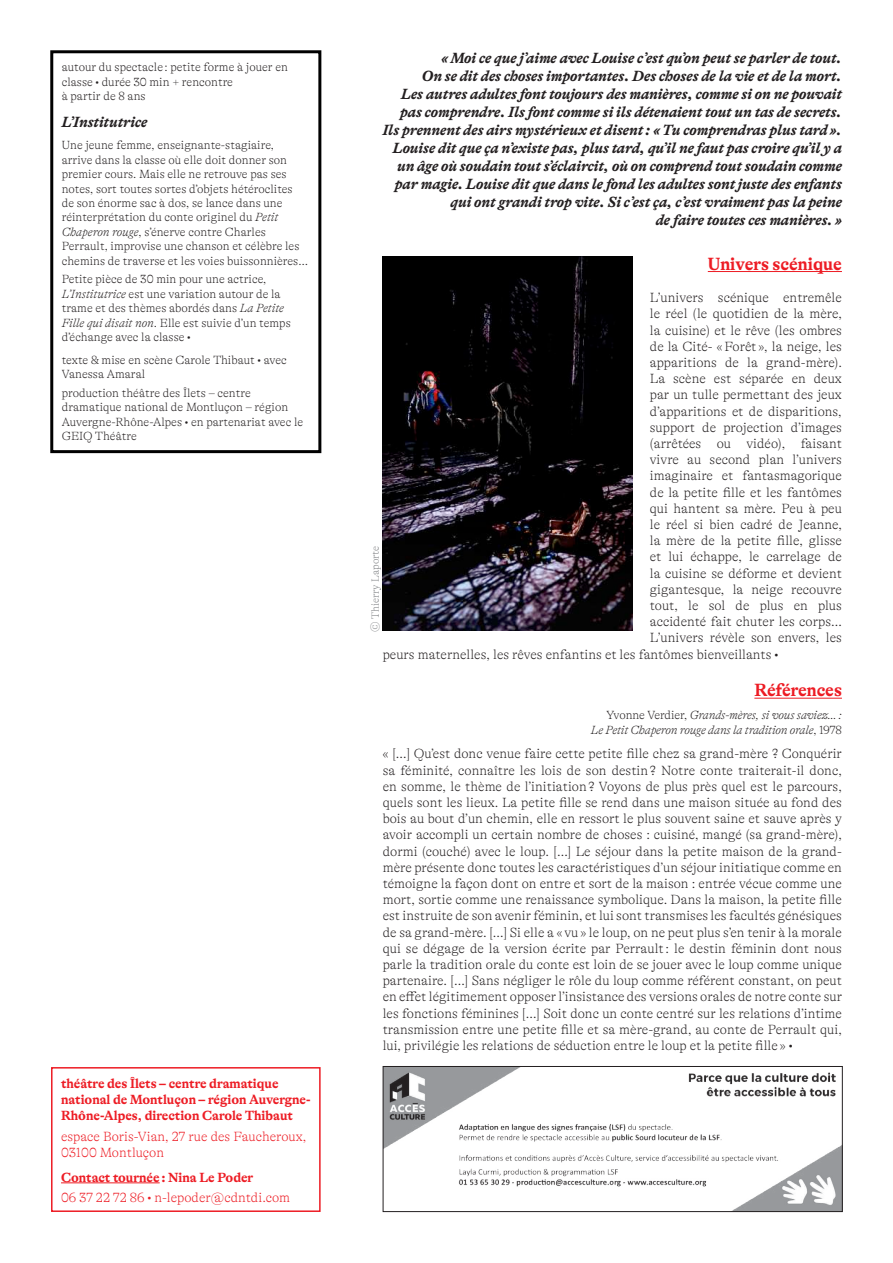
<style>
.page{position:relative;width:893px;height:1263px;background:#fff}
.page>*{position:absolute;margin:0;border:0;box-sizing:border-box;transform-origin:0 0}
.t1{font:700 18px "GT Alpina";color:#ed1c24}
.t2{font:italic 700 15px/18px "GT Alpina";color:#231f20;text-align:right}
.t3{font:100 13.5px/16.2px "GT Alpina";color:#231f20;text-align:justify}
.t4{font:700 13.5px/16.2px "GT Alpina";color:#ed1c24}
.t5{font:100 13.5px/16.2px "GT Alpina";color:#ed1c24}
.t6{font:100 12px/14.4px "GT Alpina";color:#231f20}
.t7{font:italic 100 12px/14.4px "GT Alpina";letter-spacing:-.01em;color:#231f20;text-align:right}
.t8{font:100 10.5px "GT Alpina";color:#808285}
.s1{font-style:italic}
.s2{font-style:normal}
</style>
<div class="page">
<div style="left:50px;top:50px;width:271px;height:403px;border:3px solid #000"></div>
<hr style="left:61px;top:1182px;width:99px;height:1px;background:#ed1c24">
<div style="left:51px;top:1067px;width:270px;height:145px;border:2px solid #ed1c24"></div>
<hr style="left:708px;top:271px;width:134px;height:1px;background:#ed1c24">
<hr style="left:754px;top:698px;width:88px;height:1px;background:#ed1c24">
<img style="left:385px;top:1068px;width:456px;height:142px">
<div style="left:383px;top:1066px;width:460px;height:146px;border:1px solid #231f20"></div>
<img style="left:383px;top:256px;width:250px;height:375px">
<p class="t6" style="left:62px;top:60px;width:228px">autour du spectacle : petite forme à jouer en classe • durée 30 min + rencontre<br>à partir de 8 ans</p>
<p class="t2" style="left:62px;top:113px;width:87px">L’Institutrice</p>
<p class="t6" style="left:62px;top:138px;width:248px">Une jeune femme, enseignante-stagiaire,<br>arrive dans la classe où elle doit donner son premier cours. Mais elle ne retrouve pas ses notes, sort toutes sortes d’objets hétéroclites de son énorme sac à dos, se lance dans une réinterprétation du conte originel du <span class="s1">Petit Chaperon rouge</span>, s’énerve contre Charles Perrault, improvise une chanson et célèbre les chemins de traverse et les voies buissonnières…</p>
<p class="t6" style="left:62px;top:272px;width:230px">Petite pièce de 30 min pour une actrice, <span class="s1">L’Institutrice</span> est une variation autour de la trame et des thèmes abordés dans <span class="s1">La Petite Fille qui disait non</span>. Elle est suivie d’un temps d’échange avec la classe •</p>
<p class="t6" style="left:62px;top:353px;width:226px">texte &amp; mise en scène Carole Thibaut • avec<br>Vanessa Amaral</p>
<p class="t6" style="left:62px;top:386px;width:243px">production théâtre des Îlets – centre dramatique national de Montluçon – région Auvergne-Rhône-Alpes • en partenariat avec le GEIQ Théâtre</p>
<p class="t4" style="left:61px;top:1075px;width:251px">théâtre des Îlets – centre dramatique national de Montluçon – région Auvergne-<br>Rhône-Alpes, direction Carole Thibaut</p>
<p class="t5" style="left:61px;top:1128px;width:247px">espace Boris-Vian, 27 rue des Faucheroux,<br>03100 Montluçon</p>
<p class="t4" style="left:61px;top:1169px;width:194px">Contact tournée : Nina Le Poder</p>
<p class="t5" style="left:61px;top:1189px;width:231px">06 37 22 72 86 • n-lepoder@cdntdi.com</p>
<p class="t2" style="left:383px;top:49px;width:461px">« Moi ce que j’aime avec Louise c’est qu’on peut se parler de tout.<br>On se dit des choses importantes. Des choses de la vie et de la mort.<br>Les autres adultes font toujours des manières, comme si on ne pouvait pas comprendre. Ils font comme si ils détenaient tout un tas de secrets.<br>Ils prennent des airs mystérieux et disent : « Tu comprendras plus tard ».<br>Louise dit que ça n’existe pas, plus tard, qu’il ne faut pas croire qu’il y a un âge où soudain tout s’éclaircit, où on comprend tout soudain comme par magie. Louise dit que dans le fond les adultes sont juste des enfants qui ont grandi trop vite. Si c’est ça, c’est vraiment pas la peine<br>de faire toutes ces manières. »</p>
<h1 class="t1" style="left:708px;top:254px;width:136px">Univers scénique</h1>
<p class="t3" style="left:650px;top:290px;width:194px">L’univers scénique entremêle</p>
<p class="t3" style="left:650px;top:306px;width:194px">le réel (le quotidien de la mère,</p>
<p class="t3" style="left:650px;top:322px;width:194px">la cuisine) et le rêve (les ombres</p>
<p class="t3" style="left:650px;top:338px;width:194px">de la Cité- « Forêt », la neige, les</p>
<p class="t3" style="left:650px;top:354px;width:194px">apparitions de la grand-mère).</p>
<p class="t3" style="left:650px;top:371px;width:194px">La scène est séparée en deux</p>
<p class="t3" style="left:650px;top:387px;width:194px">par un tulle permettant des jeux</p>
<p class="t3" style="left:650px;top:403px;width:194px">d’apparitions et de disparitions,</p>
<p class="t3" style="left:650px;top:419px;width:194px">support de projection d’images</p>
<p class="t3" style="left:650px;top:435px;width:194px">(arrêtées ou vidéo), faisant</p>
<p class="t3" style="left:650px;top:452px;width:194px">vivre au second plan l’univers</p>
<p class="t3" style="left:650px;top:468px;width:194px">imaginaire et fantasmagorique</p>
<p class="t3" style="left:650px;top:484px;width:194px">de la petite fille et les fantômes</p>
<p class="t3" style="left:650px;top:500px;width:194px">qui hantent sa mère. Peu à peu</p>
<p class="t3" style="left:650px;top:516px;width:194px">le réel si bien cadré de Jeanne,</p>
<p class="t3" style="left:650px;top:533px;width:194px">la mère de la petite fille, glisse</p>
<p class="t3" style="left:650px;top:549px;width:194px">et lui échappe, le carrelage de</p>
<p class="t3" style="left:650px;top:565px;width:194px">la cuisine se déforme et devient</p>
<p class="t3" style="left:650px;top:581px;width:194px">gigantesque, la neige recouvre</p>
<p class="t3" style="left:650px;top:597px;width:194px">tout, le sol de plus en plus</p>
<p class="t3" style="left:650px;top:614px;width:194px">accidenté fait chuter les corps…</p>
<p class="t3" style="left:650px;top:630px;width:194px">L’univers révèle son envers, les</p>
<p class="t3" style="left:383px;top:646px;width:397px">peurs maternelles, les rêves enfantins et les fantômes bienveillants •</p>
<h1 class="t1" style="left:754px;top:680px;width:89px">Références</h1>
<p class="t7" style="left:591px;top:708px;width:252px"><span class="s2">Yvonne Verdier,</span> Grands-mères, si vous saviez… :<br>Le Petit Chaperon rouge dans la tradition orale<span class="s2">, 1978</span></p>
<p class="t3" style="left:383px;top:746px;width:461px">« […] Qu’est donc venue faire cette petite fille chez sa grand-mère ? Conquérir sa féminité, connaître les lois de son destin ? Notre conte traiterait-il donc, en somme, le thème de l’initiation ? Voyons de plus près quel est le parcours, quels sont les lieux. La petite fille se rend dans une maison située au fond des bois au bout d’un chemin, elle en ressort le plus souvent saine et sauve après y avoir accompli un certain nombre de choses : cuisiné, mangé (sa grand-mère), dormi (couché) avec le loup. […] Le séjour dans la petite maison de la grand&shy;mère présente donc toutes les caractéristiques d’un séjour initiatique comme en témoigne la façon dont on entre et sort de la maison : entrée vécue comme une mort, sortie comme une renaissance symbolique. Dans la maison, la petite fille est instruite de son avenir féminin, et lui sont transmises les facultés génésiques de sa grand-mère. […] Si elle a « vu » le loup, on ne peut plus s’en tenir à la morale qui se dégage de la version écrite par Perrault : le destin féminin dont nous parle la tradition orale du conte est loin de se jouer avec le loup comme unique partenaire. […] Sans négliger le rôle du loup comme référent constant, on peut en effet légitimement opposer l’insistance des versions orales de notre conte sur les fonctions féminines […] Soit donc un conte centré sur les relations d’intime transmission entre une petite fille et sa mère-grand, au conte de Perrault qui, lui, privilégie les relations de séduction entre le loup et la petite fille » •</p>
<p class="t8" style="left:369px;top:631px;width:87px;rotate:-90deg">© Thierry Laporte</p>
</div>
